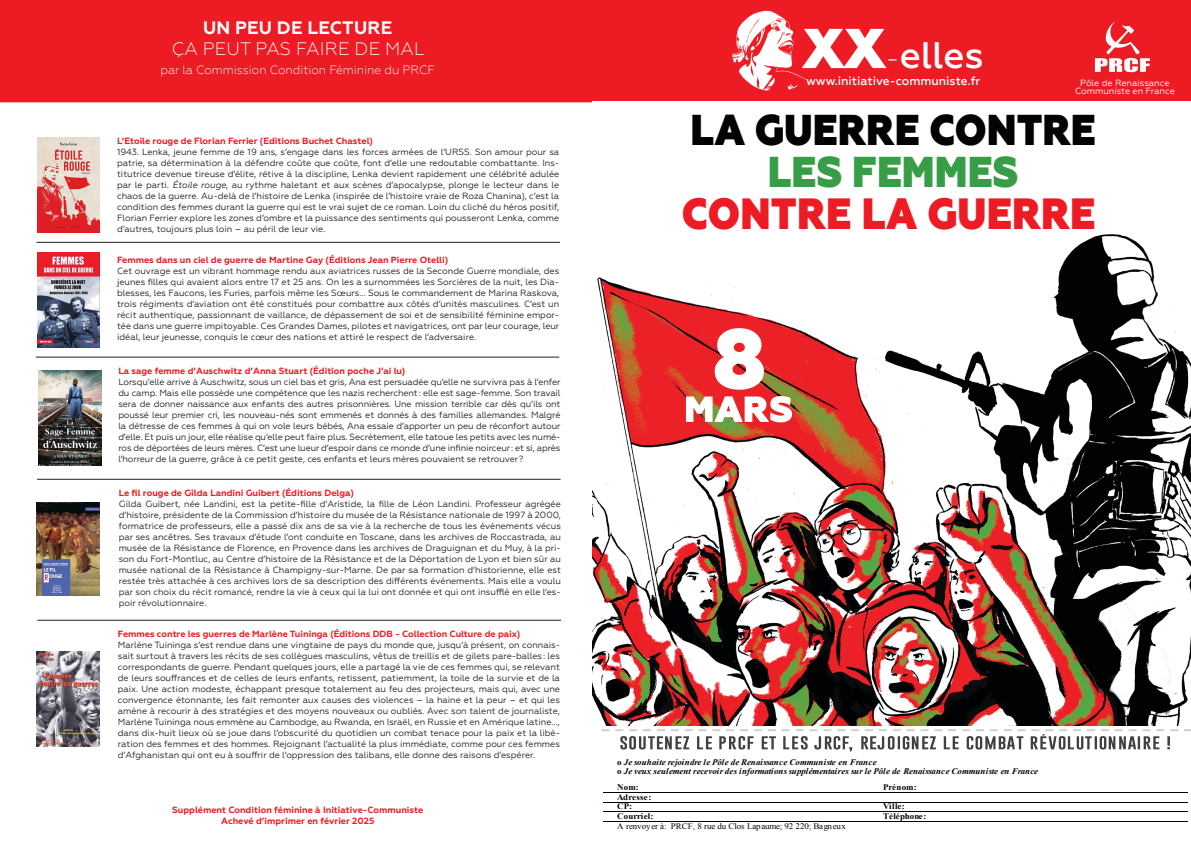
<style>
.page{position:relative;width:1191px;height:842px;background:#fff}
.page>*{position:absolute;margin:0;border:0;box-sizing:border-box;transform-origin:0 0}
.t1{font:800 43.7px "Geometria";letter-spacing:.005em;color:#ed1c24;scale:.91 1}
.t2{font:800 43.1px/41.8px "Geometria";color:#020304;text-align:center;scale:.91 1}
.t3{font:500 37px "Geometria";color:#fff}
.TITRE{font:300 18px "Geometria";letter-spacing:.01em;color:#fff}
.TITRE-2{font:700 18px "Geometria";letter-spacing:.01em;color:#fff}
.SIGNATURE{font:300 12px "Geometria";color:#fff}
.t4{font:500 12px "Geometria";color:#fff}
.t5{font:9px/11px "Geometria";color:#231f20;text-align:justify}
.sous-titre_rouge_centré{font:700 9px "Geometria";color:#ed1c24}
.t6{font:9px "Geometria";color:#fff}
.t7{font:italic 700 8.6px/8.6px "Times New Roman";color:#020304;scale:1.04 1}
.t8{font:8.6px "Times New Roman";color:#020304;scale:1.04 1}
.t9{font:700 8.6px "Times New Roman";color:#020304;scale:1.04 1}
.t10{font:700 8.6px/9.3px "Times New Roman";letter-spacing:.03em;color:#020304;scale:1.04 1}
.s1{font-style:italic}
.s2{font-weight:800;font-size:56px}
.s3{font-weight:300;font-size:30px}
.s4{color:#379e47}
.s5{font-style:normal}
</style>
<div class="page">
<div style="left:629px;top:0;width:562px;height:101px;background:#ed1c24"></div>
<img style="left:37px;top:137px;width:63px;height:96px">
<img style="left:37px;top:252px;width:63px;height:95px">
<img style="left:38px;top:371px;width:63px;height:95px">
<img style="left:37px;top:502px;width:62px;height:94px">
<img style="left:37px;top:651px;width:62px;height:96px">
<div style="left:0;top:0;width:629px;height:102px;background:#ed1c24"></div>
<hr style="left:37px;top:242px;width:523px;height:1px;background:#231f20">
<hr style="left:36px;top:357px;width:523px;height:1px;background:#231f20">
<hr style="left:37px;top:479px;width:523px;height:1px;background:#231f20">
<hr style="left:37px;top:620px;width:524px;height:1px;background:#231f20">
<svg style="left:1095px;top:22px;width:55px;height:50px"></svg>
<img style="left:717px;top:3px;width:119px;height:98px">
<img style="left:592px;top:234px;width:599px;height:572px">
<div style="left:595px;top:726px;width:596px;height:116px;background:#fff"></div>
<hr style="left:603px;top:792px;width:584px;height:1px;background:#020304">
<hr style="left:603px;top:802px;width:584px;height:1px;background:#020304">
<hr style="left:603px;top:811px;width:584px;height:1px;background:#020304">
<hr style="left:603px;top:821px;width:584px;height:1px;background:#020304">
<svg style="left:601px;top:729px;width:590px;height:22px"></svg>
<p class="TITRE-2" style="left:203px;top:17px;width:191px">UN PEU DE LECTURE</p>
<p class="TITRE" style="left:172px;top:39px;width:255px">ÇA PEUT PAS FAIRE DE MAL</p>
<p class="SIGNATURE" style="left:161px;top:63px;width:276px">par la Commission Condition Féminine du PRCF</p>
<p class="sous-titre_rouge_centré" style="left:117px;top:136px;width:257px">L’Etoile rouge de Florian Ferrier (Editions Buchet Chastel)</p>
<p class="t5" style="left:117px;top:147px;width:444px">1943. Lenka, jeune femme de 19 ans, s’engage dans les forces armées de l’URSS. Son amour pour sa patrie, sa détermination à la défendre coûte que coûte, font d’elle une redoutable combattante. Ins&shy;titutrice devenue tireuse d’élite, rétive à la discipline, Lenka devient rapidement une célébrité adulée par le parti. <span class="s1">Étoile rouge</span>, au rythme haletant et aux scènes d’apocalypse, plonge le lecteur dans le chaos de la guerre. Au-delà de l’histoire de Lenka (inspirée de l’histoire vraie de Roza Chanina), c’est la condition des femmes durant la guerre qui est le vrai sujet de ce roman. Loin du cliché du héros positif, Florian Ferrier explore les zones d’ombre et la puissance des sentiments qui pousseront Lenka, comme d’autres, toujours plus loin – au péril de leur vie.</p>
<p class="sous-titre_rouge_centré" style="left:117px;top:254px;width:333px">Femmes dans un ciel de guerre de Martine Gay (Éditions Jean Pierre Otelli)</p>
<p class="t5" style="left:117px;top:265px;width:444px">Cet ouvrage est un vibrant hommage rendu aux aviatrices russes de la Seconde Guerre mondiale, des jeunes filles qui avaient alors entre 17 et 25 ans. On les a surnommées les Sorcières de la nuit, les Dia&shy;blesses, les Faucons, les Furies, parfois même les Sœurs... Sous le commandement de Marina Raskova, trois régiments d’aviation ont été constitués pour combattre aux côtés d’unités masculines. C’est un récit authentique, passionnant de vaillance, de dépassement de soi et de sensibilité féminine empor&shy;tée dans une guerre impitoyable. Ces Grandes Dames, pilotes et navigatrices, ont par leur courage, leur idéal, leur jeunesse, conquis le cœur des nations et attiré le respect de l’adversaire.</p>
<p class="sous-titre_rouge_centré" style="left:118px;top:365px;width:288px">La sage femme d’Auschwitz d’Anna Stuart (Édition poche J’ai lu)</p>
<p class="t5" style="left:118px;top:376px;width:444px">Lorsqu’elle arrive à Auschwitz, sous un ciel bas et gris, Ana est persuadée qu’elle ne survivra pas à l’enfer du camp. Mais elle possède une compétence que les nazis recherchent: elle est sage-femme. Son travail sera de donner naissance aux enfants des autres prisonnières. Une mission terrible car dès qu’ils ont poussé leur premier cri, les nouveau-nés sont emmenés et donnés à des familles allemandes. Malgré la détresse de ces femmes à qui on vole leurs bébés, Ana essaie d’apporter un peu de réconfort autour d’elle. Et puis un jour, elle réalise qu’elle peut faire plus. Secrètement, elle tatoue les petits avec les numé&shy;ros de déportées de leurs mères. C’est une lueur d’espoir dans ce monde d’une infinie noirceur: et si, après l’horreur de la guerre, grâce à ce petit geste, ces enfants et leurs mères pouvaient se retrouver?</p>
<p class="sous-titre_rouge_centré" style="left:119px;top:487px;width:237px">Le fil rouge de Gilda Landini Guibert (Éditions Delga)</p>
<p class="t5" style="left:119px;top:498px;width:444px">Gilda Guibert, née Landini, est la petite-fille d’Aristide, la fille de Léon Landini. Professeur agrégée d’histoire, présidente de la Commission d’histoire du musée de la Résistance nationale de 1997 à 2000, formatrice de professeurs, elle a passé dix ans de sa vie à la recherche de tous les événements vécus par ses ancêtres. Ses travaux d’étude l’ont conduite en Toscane, dans les archives de Roccastrada, au musée de la Résistance de Florence, en Provence dans les archives de Draguignan et du Muy, à la pri&shy;son du Fort-Montluc, au Centre d’histoire de la Résistance et de la Déportation de Lyon et bien sûr au musée national de la Résistance à Champigny-sur-Marne. De par sa formation d’historienne, elle est restée très attachée à ces archives lors de sa description des différents événements. Mais elle a voulu par son choix du récit romancé, rendre la vie à ceux qui la lui ont donnée et qui ont insufflé en elle l’es&shy;poir révolutionnaire.</p>
<p class="sous-titre_rouge_centré" style="left:118px;top:628px;width:404px">Femmes contre les guerres de Marlène Tuininga (Éditions DDB - Collection Culture de paix)</p>
<p class="t5" style="left:118px;top:639px;width:444px">Marlène Tuininga s’est rendue dans une vingtaine de pays du monde que, jusqu’à présent, on connais&shy;sait surtout à travers les récits de ses collègues masculins, vêtus de treillis et de gilets pare-balles: les correspondants de guerre. Pendant quelques jours, elle a partagé la vie de ces femmes qui, se relevant de leurs souffrances et de celles de leurs enfants, retissent, patiemment, la toile de la survie et de la paix. Une action modeste, échappant presque totalement au feu des projecteurs, mais qui, avec une convergence étonnante, les fait remonter aux causes des violences – la haine et la peur – et qui les amène à recourir à des stratégies et des moyens nouveaux ou oubliés. Avec son talent de journaliste, Marlène Tuininga nous emmène au Cambodge, au Rwanda, en Israël, en Russie et en Amérique latine..., dans dix-huit lieux où se joue dans l’obscurité du quotidien un combat tenace pour la paix et la libé&shy;ration des femmes et des hommes. Rejoignant l’actualité la plus immédiate, comme pour ces femmes d’Afghanistan qui ont eu à souffrir de l’oppression des talibans, elle donne des raisons d’espérer.</p>
<p class="sous-titre_rouge_centré" style="left:172px;top:804px;width:253px">Supplément Condition féminine à Initiative-Communiste</p>
<p class="sous-titre_rouge_centré" style="left:221px;top:815px;width:155px">Achevé d’imprimer en février 2025</p>
<h3 class="t3" style="left:802px;top:34px;width:182px"><span class="s2">XX</span><span class="s3">-</span>elles</h3>
<p class="t4" style="left:806px;top:74px;width:176px">www.initiative-communiste.fr</p>
<p class="t6" style="left:1080px;top:78px;width:91px">Pôle de Renaissance</p>
<p class="t6" style="left:1075px;top:86px;width:101px">Communiste en France</p>
<p class="t2" style="left:690px;top:111px;width:447px">LA GUERRE CONTRE<br><span class="s4">LES FEMMES</span></p>
<p class="t1" style="left:682px;top:188px;width:456px">CONTRE LA GUERRE</p>
<p class="t7" style="left:617px;top:758px;width:406px"><span class="s5">o</span> Je souhaite rejoindre le Pôle de Renaissance Communiste en France<br><span class="s5">o</span> Je veux seulement recevoir des informations supplémentaires sur le Pôle de Renaissance Communiste en France</p>
<p class="t9" style="left:617px;top:781px;width:22px">Nom:</p>
<p class="t9" style="left:883px;top:781px;width:34px">Prénom:</p>
<p class="t10" style="left:617px;top:792px;width:34px">Adresse:<br>CP:</p>
<p class="t9" style="left:883px;top:800px;width:22px">Ville:</p>
<p class="t9" style="left:617px;top:811px;width:37px">Courriel:</p>
<p class="t9" style="left:883px;top:811px;width:43px">Téléphone:</p>
<p class="t8" style="left:617px;top:821px;width:222px">A renvoyer à: PRCF, 8 rue du Clos Lapaume; 92 220; Bagneux</p>
</div>
